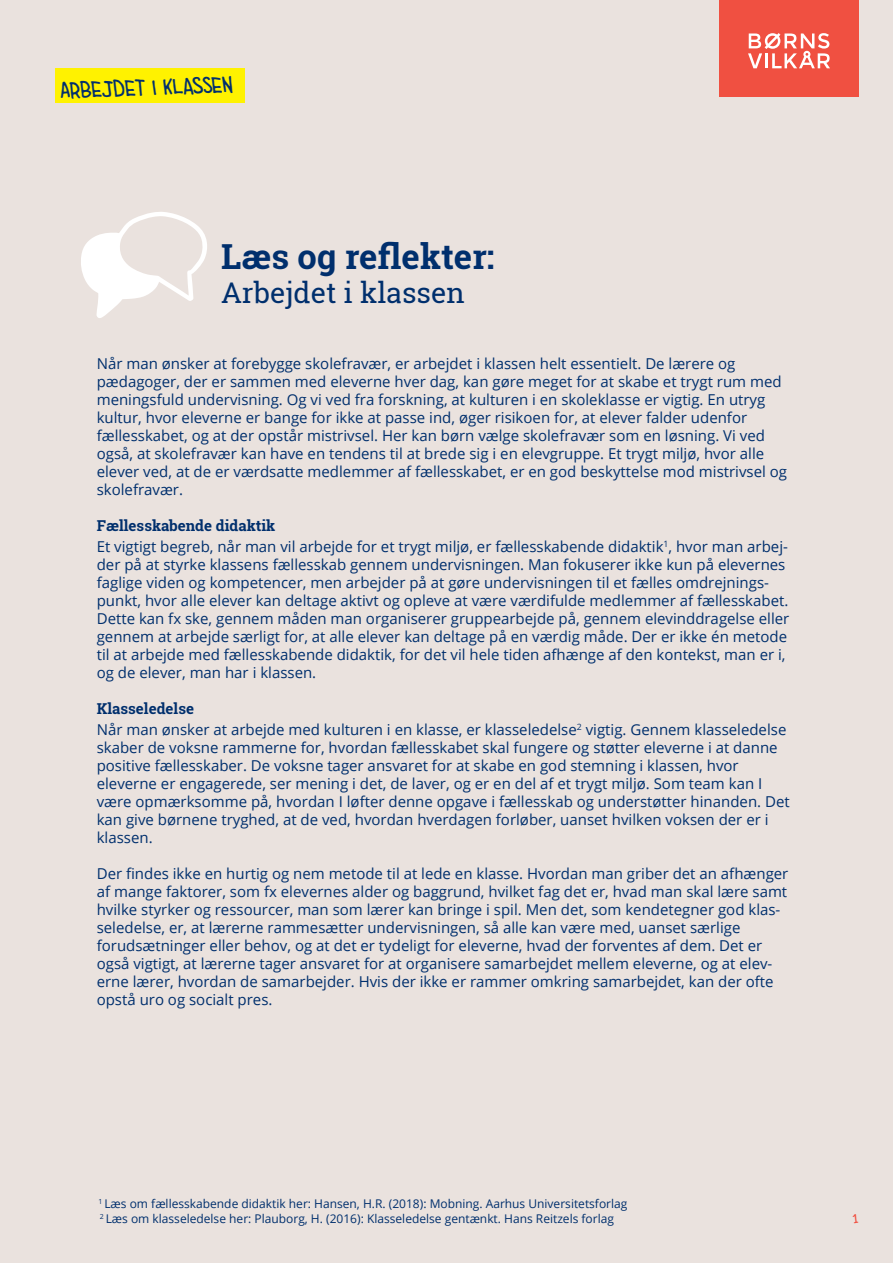
<style>
.page{position:relative;width:893px;height:1263px;background:#eae2de}
.page>*{position:absolute;margin:0;border:0;box-sizing:border-box;transform-origin:0 0}
.t1{font:700 34.5px "Roboto Slab";color:#002f6d}
.t2{font:28.5px "Roboto Slab";color:#002f6d}
.t3{font:24px "Imaginary Friend BB";color:#002f6d}
.t4{font:15px/18px "Open Sans";color:#002f6d}
.t5{font:700 15px "Roboto Slab";color:#002f6d}
.t6{font:15px "Imaginary Friend BB";color:#f05041}
.t7{font:12px/14.4px "Open Sans";color:#002f6d}
</style>
<div class="page">
<div style="left:719px;top:0;width:140px;height:97px;background:#f05041"></div>
<svg style="left:748px;top:33px;width:82px;height:35px"></svg>
<svg style="left:81px;top:212px;width:126px;height:106px"></svg>
<div style="left:55px;top:68px;width:189px;height:34px;background:#fff200"></div>
<h3 class="t3" style="left:60px;top:75px;width:174px;rotate:-2deg">Arbejdet i klass en</h3>
<h1 class="t1" style="left:221px;top:233px;width:275px">Læs og reflekter:</h1>
<h2 class="t2" style="left:221px;top:273px;width:245px">Arbejdet i klassen</h2>
<p class="t4" style="left:97px;top:354px;width:692px">Når man ønsker at forebygge skolefravær, er arbejdet i klassen helt essentielt. De lærere og pædagoger, der er sammen med eleverne hver dag, kan gøre meget for at skabe et trygt rum med meningsfuld undervisning. Og vi ved fra forskning, at kulturen i en skoleklasse er vigtig. En utryg kultur, hvor eleverne er bange for ikke at passe ind, øger risikoen for, at elever falder udenfor fællesskabet, og at der opstår mistrivsel. Her kan børn vælge skolefravær som en løsning. Vi ved også, at skolefravær kan have en tendens til at brede sig i en elevgruppe. Et trygt miljø, hvor alle elever ved, at de er værdsatte medlemmer af fællesskabet, er en god beskyttelse mod mistrivsel og skolefravær.</p>
<p class="t5" style="left:97px;top:515px;width:180px">Fællesskabende didaktik</p>
<p class="t4" style="left:97px;top:537px;width:694px">Et vigtigt begreb, når man vil arbejde for et trygt miljø, er fællesskabende didaktik<sup>1</sup>, hvor man arbej&shy;der på at styrke klassens fællesskab gennem undervisningen. Man fokuserer ikke kun på elevernes faglige viden og kompetencer, men arbejder på at gøre undervisningen til et fælles omdrejnings&shy;punkt, hvor alle elever kan deltage aktivt og opleve at være værdifulde medlemmer af fællesskabet.<br>Dette kan fx ske, gennem måden man organiserer gruppearbejde på, gennem elevinddragelse eller gennem at arbejde særligt for, at alle elever kan deltage på en værdig måde. Der er ikke én metode til at arbejde med fællesskabende didaktik, for det vil hele tiden afhænge af den kontekst, man er i, og de elever, man har i klassen.</p>
<p class="t5" style="left:97px;top:698px;width:99px">Klasseledelse</p>
<p class="t4" style="left:97px;top:720px;width:694px">Når man ønsker at arbejde med kulturen i en klasse, er klasseledelse<sup>2</sup> vigtig. Gennem klasseledelse skaber de voksne rammerne for, hvordan fællesskabet skal fungere og støtter eleverne i at danne positive fællesskaber. De voksne tager ansvaret for at skabe en god stemning i klassen, hvor eleverne er engagerede, ser mening i det, de laver, og er en del af et trygt miljø. Som team kan I være opmærksomme på, hvordan I løfter denne opgave i fællesskab og understøtter hinanden. Det kan give børnene tryghed, at de ved, hvordan hverdagen forløber, uanset hvilken voksen der er i klassen.</p>
<p class="t4" style="left:97px;top:864px;width:693px">Der findes ikke en hurtig og nem metode til at lede en klasse. Hvordan man griber det an afhænger af mange faktorer, som fx elevernes alder og baggrund, hvilket fag det er, hvad man skal lære samt hvilke styrker og ressourcer, man som lærer kan bringe i spil. Men det, som kendetegner god klas&shy;seledelse, er, at lærerne rammesætter undervisningen, så alle kan være med, uanset særlige forudsætninger eller behov, og at det er tydeligt for eleverne, hvad der forventes af dem. Det er også vigtigt, at lærerne tager ansvaret for at organisere samarbejdet mellem eleverne, og at elev&shy;erne lærer, hvordan de samarbejder. Hvis der ikke er rammer omkring samarbejdet, kan der ofte opstå uro og socialt pres.</p>
<p class="t7" style="left:99px;top:1196px;width:530px"><sup>1</sup> Læs om fællesskabende didaktik her: Hansen, H.R. (2018): Mobning. Aarhus Universitetsforlag<br><sup>2</sup> Læs om klasseledelse her: Plauborg, H. (2016): Klasseledelse gentænkt. Hans Reitzels forlag</p>
<p class="t6" style="left:853px;top:1209px;width:7px">1</p>
</div>
